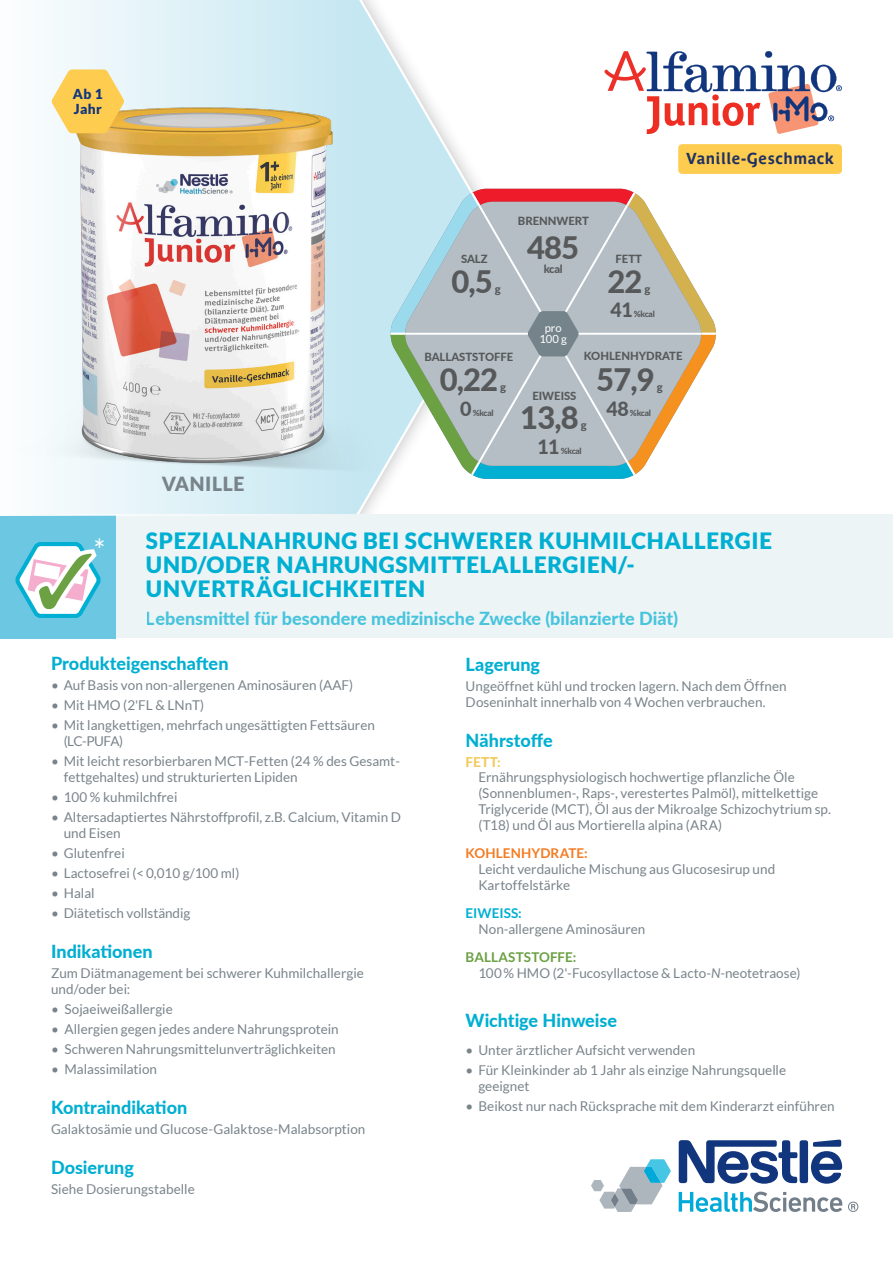
<style>
.page{position:relative;width:893px;height:1263px;background:#fff}
.page>*{position:absolute;margin:0;border:0;box-sizing:border-box;transform-origin:0 0}
.t1{font:800 30.9px "Lato";letter-spacing:-.03em;color:#57585a}
.t2{font:29.7px "Lato";color:#fff}
.t3{font:900 22.5px/24px "Lato";letter-spacing:.03em;color:#01afd2}
.t4{font:800 19.65px "Lato";color:#57585a}
.t5{font:900 19.5px "Lato";letter-spacing:.03em;color:#79848a}
.t6{font:800 18px "Lato";color:#01afd2}
.t7{font:700 15.75px "Parisine Plus Std";letter-spacing:.03em;color:#1f3162}
.t8{font:900 13.8px/14.9px "Lato";letter-spacing:.03em;color:#11367e}
.t9{font:13.5px/15.8px "Lato";color:#79848a}
.t10{font:700 13.5px "Lato";letter-spacing:.01em;color:#f47b21}
.t11{font:700 13.5px "Lato";color:#01afd2}
.t12{font:800 13.5px "Lato";color:#f2cb5e}
.t13{font:800 11.25px "Lato";color:#57585a}
.t14{font:11.25px/11.2px "Lato";color:#fff;text-align:center}
.t15{font:800 8.4px "Lato";letter-spacing:-.03em;color:#57585a}
.s1{color:#fff}
.s2{font-weight:700;color:#6ba043}
.s3{font-style:italic}
</style>
<div class="page">
<svg style="left:354px;top:0;width:154px;height:515px"></svg>
<div style="left:60px;top:515px;width:833px;height:123px;background:#edf4f6"></div>
<div style="left:0;top:516px;width:116px;height:123px;background:#6cc8e2"></div>
<svg style="left:591px;top:1159px;width:80px;height:53px"></svg>
<svg style="left:679px;top:1191px;width:163px;height:21px"></svg>
<svg style="left:679px;top:1139px;width:163px;height:45px"></svg>
<svg style="left:848px;top:1201px;width:10px;height:11px"></svg>
<div style="left:0;top:0;width:354px;height:516px;background:linear-gradient(to right,#fdfefe,#c6e7f2)"></div>
<svg style="left:15px;top:542px;width:86px;height:76px"></svg>
<svg style="left:398px;top:189px;width:318px;height:290px"></svg>
<svg style="left:604px;top:51px;width:238px;height:83px"></svg>
<img style="left:0;top:259px;width:403px;height:235px">
<img style="left:11px;top:91px;width:387px;height:388px">
<svg style="left:52px;top:69px;width:72px;height:64px;background:#fad26d"></svg>
<div style="left:678px;top:144px;width:164px;height:30px;background:#fecc4e;border-radius:4px"></div>
<p class="t8" style="left:73px;top:86px;width:31px">Ab 1<br>Jahr</p>
<h3 class="t5" style="left:162px;top:472px;width:84px">VANILLE</h3>
<p class="t13" style="left:518px;top:212px;width:72px">BRENNWERT</p>
<h1 class="t1" style="left:527px;top:225px;width:54px">485</h1>
<p class="t13" style="left:544px;top:261px;width:20px">kcal</p>
<p class="t13" style="left:461px;top:250px;width:28px">SALZ</p>
<p class="t13" style="left:615px;top:250px;width:28px">FETT</p>
<h1 class="t1" style="left:452px;top:258px;width:43px">0,5</h1>
<h1 class="t1" style="left:608px;top:258px;width:36px">22</h1>
<p class="t13" style="left:645px;top:280px;width:7px">g</p>
<p class="t13" style="left:495px;top:280px;width:7px">g</p>
<p class="t14" style="left:539px;top:322px;width:29px">pro<br>100 g</p>
<h3 class="t4" style="left:611px;top:295px;width:24px">41</h3>
<p class="t15" style="left:634px;top:308px;width:22px">%kcal</p>
<p class="t7" style="left:686px;top:150px;width:149px">Vanille-Geschmack</p>
<p class="t13" style="left:424px;top:348px;width:91px">BALLASTSTOFFE</p>
<p class="t13" style="left:584px;top:348px;width:100px">KOHLENHYDRATE</p>
<p class="t13" style="left:532px;top:387px;width:46px">EIWEISS</p>
<h1 class="t1" style="left:440px;top:357px;width:60px">0,22</h1>
<h1 class="t1" style="left:596px;top:357px;width:60px">57,9</h1>
<p class="t13" style="left:500px;top:379px;width:7px">g</p>
<p class="t13" style="left:657px;top:379px;width:7px">g</p>
<h3 class="t4" style="left:460px;top:394px;width:13px">0</h3>
<p class="t15" style="left:473px;top:406px;width:22px">%kcal</p>
<h3 class="t4" style="left:607px;top:394px;width:24px">48</h3>
<p class="t15" style="left:630px;top:406px;width:22px">%kcal</p>
<h1 class="t1" style="left:520px;top:394px;width:60px">13,8</h1>
<p class="t13" style="left:581px;top:416px;width:7px">g</p>
<h3 class="t4" style="left:537px;top:432px;width:24px">11</h3>
<p class="t15" style="left:561px;top:444px;width:22px">%kcal</p>
<h3 class="t3" style="left:146px;top:529px;width:628px">SPEZIALNAHRUNG BEI SCHWERER KUHMILCHALLERGIE<br>UND/ODER NAHRUNGSMITTELALLERGIEN/-</h3>
<h2 class="t2" style="left:94px;top:533px;width:13px">*</h2>
<h3 class="t3" style="left:36px;top:577px;width:391px"><span class="s1">✓</span> UNVERTRÄGLICHKEITEN</h3>
<h3 class="t6" style="left:146px;top:605px;width:534px">Lebensmittel für besondere medizinische Zwecke (bilanzierte Diät)</h3>
<h3 class="t6" style="left:466px;top:651px;width:76px">Lagerung</h3>
<p class="t9" style="left:466px;top:678px;width:323px">Ungeöffnet kühl und trocken lagern. Nach dem Öffnen<br>Doseninhalt innerhalb von 4 Wochen verbrauchen.</p>
<h3 class="t6" style="left:466px;top:727px;width:89px">Nährstoffe</h3>
<p class="t12" style="left:466px;top:751px;width:36px">FETT:</p>
<p class="t9" style="left:478px;top:769px;width:354px">Ernährungsphysiologisch hochwertige pflanzliche Öle (Sonnenblumen-, Raps-, verestertes Palmöl), mittelkettige Triglyceride (MCT), Öl aus der Mikroalge Schizochytrium sp. (T18) und Öl aus Mortierella alpina (ARA)</p>
<p class="t10" style="left:466px;top:845px;width:124px">KOHLENHYDRATE:</p>
<p class="t9" style="left:478px;top:861px;width:298px">Leicht verdauliche Mischung aus Glucosesirup und<br>Kartoffelstärke</p>
<p class="t11" style="left:466px;top:905px;width:58px">EIWEISS:</p>
<p class="t9" style="left:478px;top:921px;width:169px">Non-allergene Aminosäuren</p>
<p class="t9" style="left:478px;top:949px;width:324px;text-indent:-13px"><span class="s2">BALLASTSTOFFE:<br></span>100% HMO (2'-Fucosyllactose &amp; Lacto-<span class="s3">N</span>-neotetraose)</p>
<h3 class="t6" style="left:466px;top:1007px;width:153px">Wichtige Hinweise</h3>
<p class="t9" style="left:466px;top:1042px;width:231px">• Unter ärztlicher Aufsicht verwenden</p>
<p class="t9" style="left:478px;top:1062px;width:309px;text-indent:-13px">• Für Kleinkinder ab 1 Jahr als einzige Nahrungsquelle geeignet</p>
<p class="t9" style="left:466px;top:1098px;width:370px">• Beikost nur nach Rücksprache mit dem Kinderarzt einführen</p>
<h3 class="t6" style="left:51px;top:650px;width:179px">Produkteigenschaften</h3>
<p class="t9" style="left:51px;top:678px;width:304px">• Auf Basis von non-allergenen Aminosäuren (AAF)</p>
<p class="t9" style="left:51px;top:698px;width:155px">• Mit HMO (2'FL &amp; LNnT)</p>
<p class="t9" style="left:64px;top:718px;width:313px;text-indent:-13px">• Mit langkettigen, mehrfach ungesättigten Fettsäuren (LC-PUFA)</p>
<p class="t9" style="left:64px;top:753px;width:338px;text-indent:-13px">• Mit leicht resorbierbaren MCT-Fetten (24 % des Gesamt&shy;fettgehaltes) und strukturierten Lipiden</p>
<p class="t9" style="left:51px;top:789px;width:128px">• 100 % kuhmilchfrei</p>
<p class="t9" style="left:64px;top:809px;width:339px;text-indent:-13px">• Altersadaptiertes Nährstoffprofil, z.B. Calcium, Vitamin D und Eisen</p>
<p class="t9" style="left:51px;top:845px;width:75px">• Glutenfrei</p>
<p class="t9" style="left:51px;top:865px;width:190px">• Lactosefrei (&lt; 0,010 g/100 ml)</p>
<p class="t9" style="left:51px;top:885px;width:45px">• Halal</p>
<p class="t9" style="left:51px;top:905px;width:141px">• Diätetisch vollständig</p>
<h3 class="t6" style="left:51px;top:938px;width:103px">Indikationen</h3>
<p class="t9" style="left:51px;top:965px;width:314px">Zum Diätmanagement bei schwerer Kuhmilchallergie und/oder bei:</p>
<p class="t9" style="left:51px;top:1001px;width:123px">• Sojaeiweißallergie</p>
<p class="t9" style="left:51px;top:1021px;width:289px">• Allergien gegen jedes andere Nahrungsprotein</p>
<p class="t9" style="left:51px;top:1041px;width:286px">• Schweren Nahrungsmittelunverträglichkeiten</p>
<p class="t9" style="left:51px;top:1061px;width:108px">• Malassimilation</p>
<h3 class="t6" style="left:51px;top:1093px;width:138px">Kontraindikation</h3>
<p class="t9" style="left:51px;top:1121px;width:316px">Galaktosämie und Glucose-Galaktose-Malabsorption</p>
<h3 class="t6" style="left:51px;top:1153px;width:84px">Dosierung</h3>
<p class="t9" style="left:51px;top:1181px;width:145px">Siehe Dosierungstabelle</p>
</div>
